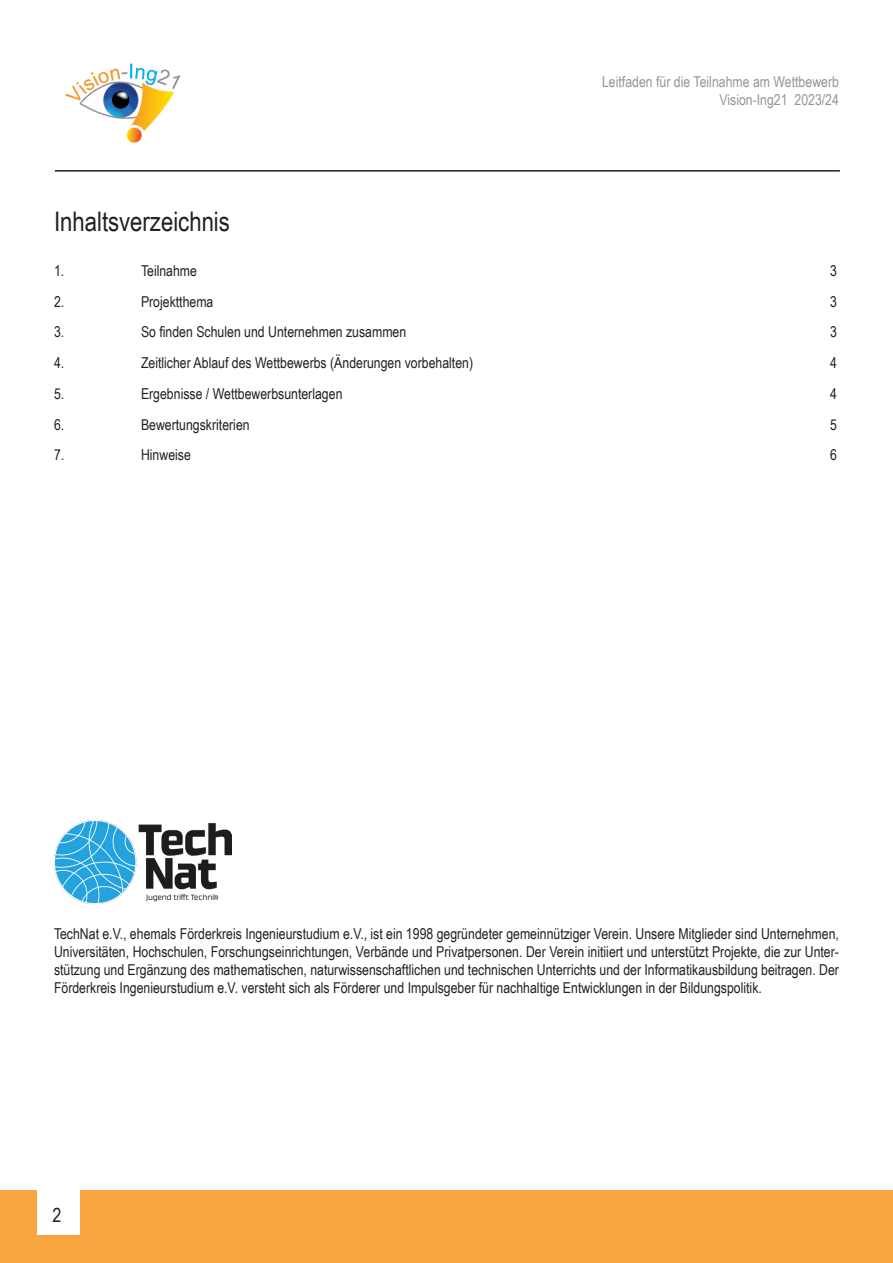
<style>
.page{position:relative;width:893px;height:1263px;background:#fff}
.page>*{position:absolute;margin:0;border:0;box-sizing:border-box;transform-origin:0 0}
.TOC_title{font:27px "Arial Narrow";color:#231f20}
.t1{font:19.5px "Arial Narrow";color:#231f20}
.Fließtext{font:15px/18px "Arial Narrow";color:#231f20;text-align:justify}
.t2{font:15px/18px "Arial Narrow";color:#939598;text-align:right}
</style>
<div class="page">
<hr style="left:55px;top:170px;width:785px;height:2px;background:#231f20">
<img style="left:65px;top:63px;width:116px;height:80px">
<div style="left:0;top:1191px;width:893px;height:72px;background:#f9a53f"></div>
<div style="left:37px;top:1189px;width:42px;height:45px;background:#fff"></div>
<img style="left:54px;top:821px;width:178px;height:82px">
<p class="t2" style="left:602px;top:73px;width:238px">Leitfaden für die Teilnahme am Wettbewerb<br>Vision-Ing21 2023/24</p>
<p class="TOC_title" style="left:54px;top:202px;width:177px">Inhaltsverzeichnis</p>
<p class="Fließtext" style="left:54px;top:261px;width:12px">1.</p>
<p class="Fließtext" style="left:141px;top:261px;width:58px">Teilnahme</p>
<p class="Fließtext" style="left:830px;top:261px;width:8px">3</p>
<p class="Fließtext" style="left:54px;top:292px;width:12px">2.</p>
<p class="Fließtext" style="left:141px;top:292px;width:74px">Projektthema</p>
<p class="Fließtext" style="left:830px;top:292px;width:8px">3</p>
<p class="Fließtext" style="left:54px;top:323px;width:12px">3.</p>
<p class="Fließtext" style="left:141px;top:323px;width:267px">So finden Schulen und Unternehmen zusammen</p>
<p class="Fließtext" style="left:830px;top:323px;width:8px">3</p>
<p class="Fließtext" style="left:54px;top:353px;width:12px">4.</p>
<p class="Fließtext" style="left:141px;top:353px;width:334px">Zeitlicher Ablauf des Wettbewerbs (Änderungen vorbehalten)</p>
<p class="Fließtext" style="left:830px;top:353px;width:8px">4</p>
<p class="Fließtext" style="left:54px;top:384px;width:12px">5.</p>
<p class="Fließtext" style="left:141px;top:384px;width:203px">Ergebnisse / Wettbewerbsunterlagen</p>
<p class="Fließtext" style="left:830px;top:384px;width:8px">4</p>
<p class="Fließtext" style="left:54px;top:415px;width:12px">6.</p>
<p class="Fließtext" style="left:141px;top:415px;width:110px">Bewertungskriterien</p>
<p class="Fließtext" style="left:830px;top:415px;width:8px">5</p>
<p class="Fließtext" style="left:54px;top:446px;width:12px">7.</p>
<p class="Fließtext" style="left:141px;top:446px;width:51px">Hinweise</p>
<p class="Fließtext" style="left:830px;top:446px;width:8px">6</p>
<p class="Fließtext" style="left:54px;top:924px;width:786px">TechNat e.V., ehemals Förderkreis Ingenieurstudium e.V., ist ein 1998 gegründeter gemeinnütziger Verein. Unsere Mitglieder sind Unternehmen, Universitäten, Hochschulen, Forschungseinrichtungen, Verbände und Privatpersonen. Der Verein initiiert und unterstützt Projekte, die zur Unter&shy;stützung und Ergänzung des mathematischen, naturwissenschaftlichen und technischen Unterrichts und der Informatikausbildung beitragen. Der Förderkreis Ingenieurstudium e.V. versteht sich als Förderer und Impulsgeber für nachhaltige Entwicklungen in der Bildungspolitik.</p>
<h2 class="t1" style="left:52px;top:1201px;width:10px">2</h2>
</div>
